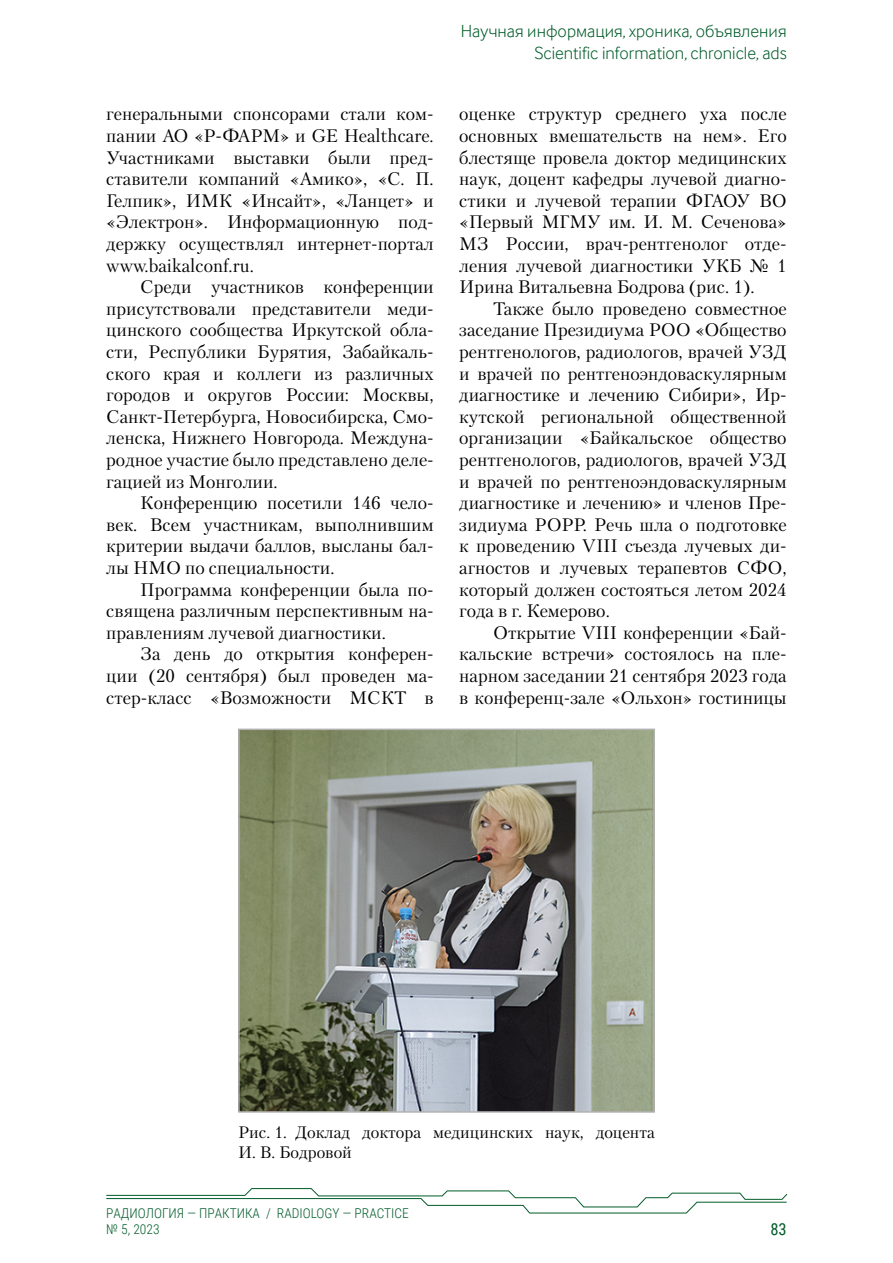
<style>
.page{position:relative;width:893px;height:1263px;background:#fff}
.page>*{position:absolute;margin:0;border:0;box-sizing:border-box;transform-origin:0 0}
.t1{font:18px/21.6px "Petersburg";color:#000;text-align:justify}
.t2{font:300 18px/21.6px "Inter Face";color:#005c29;text-align:right}
.t3{font:16.5px/19.8px "Petersburg";color:#000}
.t4{font:16.5px "Roboto Condensed";color:#005c29}
.t5{font:300 13.5px/16.2px "Roboto Condensed";color:#005c29}
</style>
<div class="page">
<svg style="left:106px;top:1188px;width:682px;height:26px"></svg>
<img style="left:241px;top:732px;width:411px;height:378px">
<div style="left:238px;top:729px;width:417px;height:384px;border:2px solid #b3b2b2"></div>
<p class="t1" style="left:106px;top:103px;width:329px">генеральными спонсорами стали ком&shy;пании АО «Р-ФАРМ» и GE Healthcare.<br>Участниками выставки были пред&shy;ставители компаний «Амико», «С. П.<br>Гелпик», ИМК «Инсайт», «Ланцет» и «Электрон». Информационную под&shy;держку осуществлял интернет-портал www.baikalconf.ru.</p>
<p class="t1" style="left:106px;top:276px;width:329px;text-indent:34px">Среди участников конференции присутствовали представители меди&shy;цинского сообщества Иркутской обла&shy;сти, Республики Бурятия, Забайкаль&shy;ского края и коллеги из различных городов и округов России: Москвы, Санкт-Петербурга, Новосибирска, Смо&shy;ленска, Нижнего Новгорода. Междуна&shy;родное участие было представлено деле&shy;гацией из Монголии.</p>
<p class="t1" style="left:106px;top:492px;width:329px;text-indent:34px">Конференцию посетили 146 чело&shy;век. Всем участникам, выполнившим критерии выдачи баллов, высланы бал&shy;лы НМО по специальности.</p>
<p class="t1" style="left:106px;top:578px;width:329px;text-indent:34px">Программа конференции была по&shy;священа различным перспективным на&shy;правлениям лучевой диагностики.</p>
<p class="t1" style="left:106px;top:643px;width:329px;text-indent:34px">За день до открытия конферен&shy;ции (20 сентября) был проведен ма&shy;стер-класс «Возможности МСКТ в</p>
<p class="t2" style="left:461px;top:20px;width:327px">Научная информация, хроника, объявления<br>Sсientific information, chronicle, ads</p>
<p class="t1" style="left:459px;top:103px;width:329px">оценке структур среднего уха после основных вмешательств на нем». Его блестяще провела доктор медицинских наук, доцент кафедры лучевой диагно&shy;стики и лучевой терапии ФГАОУ ВО «Первый МГМУ им. И. М. Сеченова» МЗ России, врач-рентгенолог отде&shy;ления лучевой диагностики УКБ № 1<br>Ирина Витальевна Бодрова (рис. 1).</p>
<p class="t1" style="left:459px;top:297px;width:329px;text-indent:34px">Также было проведено совместное заседание Президиума РОО «Общество рентгенологов, радиологов, врачей УЗД и врачей по рентгеноэндоваскулярным диагностике и лечению Сибири», Ир&shy;кутской региональной общественной организации «Байкальское общество рентгенологов, радиологов, врачей УЗД и врачей по рентгеноэндоваскулярным диагностике и лечению» и членов Пре&shy;зидиума РОРР. Речь шла о подготовке к проведению VIII съезда лучевых ди&shy;агностов и лучевых терапевтов СФО, который должен состояться летом 2024 года в г. Кемерово.</p>
<p class="t1" style="left:459px;top:621px;width:329px;text-indent:34px">Открытие VIII конференции «Бай&shy;кальские встречи» состоялось на пле&shy;нарном заседании 21 сентября 2023 года в конференц-зале «Ольхон» гостиницы</p>
<p class="t3" style="left:238px;top:1122px;width:418px">Рис. 1. Доклад доктора медицинских наук, доцента<br>И. В. Бодровой</p>
<p class="t5" style="left:106px;top:1205px;width:304px">РАДИОЛОГИЯ — ПРАКТИКА / RADIOLOGY — PRACTICE № 5, 2023</p>
<p class="t4" style="left:770px;top:1218px;width:18px">83</p>
</div>
